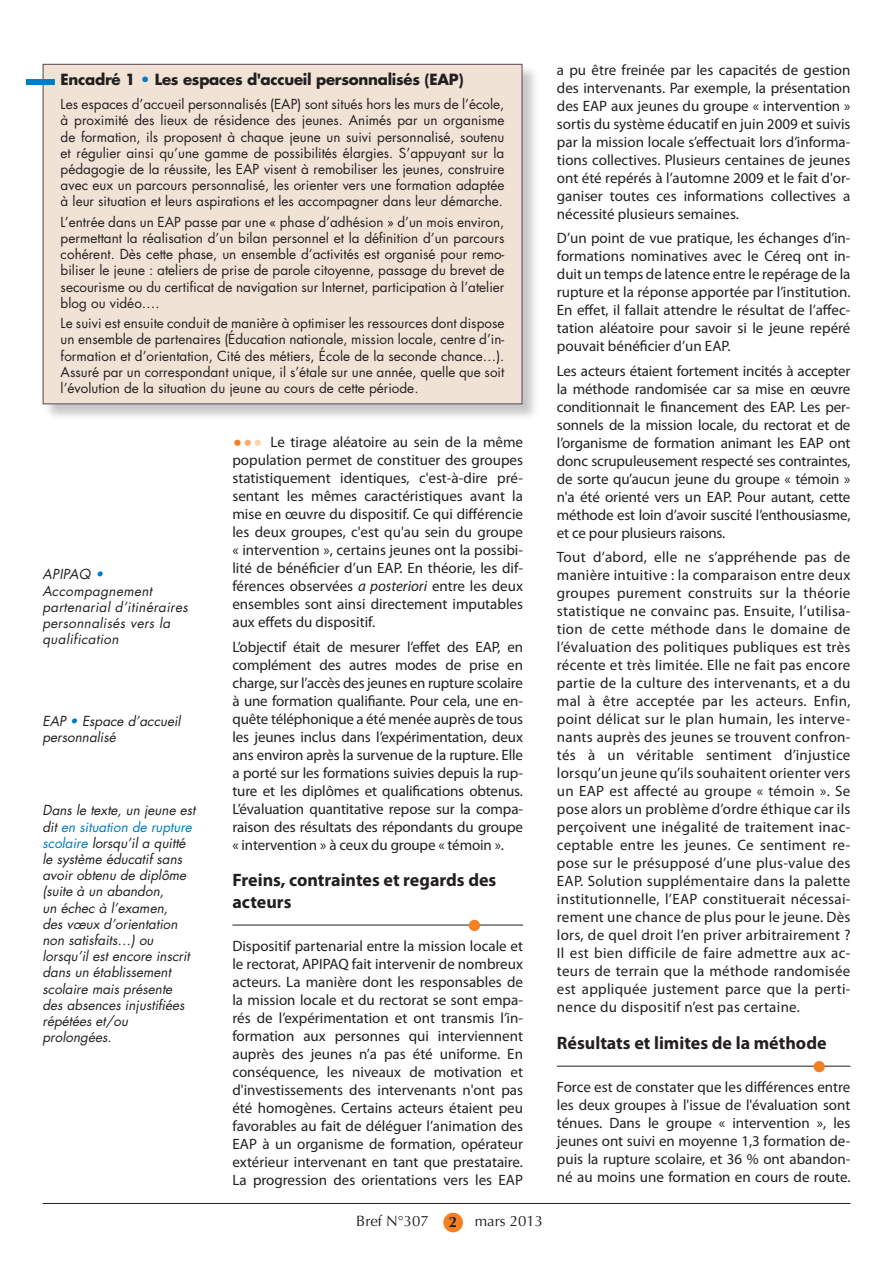
<style>
.page{position:relative;width:893px;height:1263px;background:#fff}
.page>*{position:absolute;margin:0;border:0;box-sizing:border-box;transform-origin:0 0}
.INTERTITRES{font:700 18px/21.6px "Myriad Pro";color:#231f20}
.t1{font:300 16.5px "Futura";color:#f48026}
.TEXTE{font:15px/18px "Myriad Pro";color:#231f20;text-align:justify}
.TITREENCADRE{font:700 15px "Futura";letter-spacing:-.02em;color:#231f20}
.t2{font:15px "Optima";color:#231f20}
.t3{font:700 15px "Optima";color:#231f20}
.TEXTEENCADRE{font:13.5px/16.2px "Futura";color:#231f20;text-align:justify}
.ENCARTS{font:italic 13.5px/16.2px "Futura";color:#231f20}
.ENCARTS-2{font:italic 13.5px/16.2px "Futura";letter-spacing:.025em;color:#231f20}
.s1{color:#007cc2}
.s2{font-style:italic}
.s3{color:#faae74}
.s4{color:#fdd4b2}
</style>
<div class="page">
<hr style="left:43px;top:1203px;width:807px;height:1px;background:#231f20">
<div style="left:443px;top:1213px;width:20px;height:19px;background:#f48026;border-radius:50%"></div>
<hr style="left:232px;top:925px;width:291px;height:1px;background:#231f20">
<hr style="left:557px;top:1066px;width:293px;height:1px;background:#231f20">
<div style="left:814px;top:1061px;width:11px;height:11px;background:#f48026;border-radius:50%"></div>
<div style="left:43px;top:65px;width:497px;height:356px;background:#231f20;opacity:.25"></div>
<div style="left:43px;top:64px;width:479px;height:340px;background:#f1e2d6"></div>
<div style="left:469px;top:920px;width:11px;height:11px;background:#f48026;border-radius:50%"></div>
<div style="left:26px;top:79px;width:29px;height:6px;background:#007cc2"></div>
<p class="TITREENCADRE" style="left:61px;top:69px;width:405px">Encadré 1 <span class="s1">•</span> Les espaces d'accueil personnalisés (EAP)</p>
<p class="TEXTEENCADRE" style="left:61px;top:96px;width:445px">Les espaces d’accueil personnalisés (EAP) sont situés hors les murs de l’école, à proximité des lieux de résidence des jeunes. Animés par un organisme de formation, ils proposent à chaque jeune un suivi personnalisé, soutenu et régulier ainsi qu’une gamme de possibilités élargies. S’appuyant sur la pédagogie de la réussite, les EAP visent à remobiliser les jeunes, construire avec eux un parcours personnalisé, les orienter vers une formation adaptée à leur situation et leurs aspirations et les accompagner dans leur démarche.</p>
<p class="TEXTEENCADRE" style="left:61px;top:214px;width:445px">L’entrée dans un EAP passe par une « phase d’adhésion » d’un mois environ, permettant la réalisation d’un bilan personnel et la définition d’un parcours cohérent. Dès cette phase, un ensemble d’activités est organisé pour remo&shy;biliser le jeune : ateliers de prise de parole citoyenne, passage du brevet de secourisme ou du certificat de navigation sur Internet, participation à l’atelier blog ou vidéo….</p>
<p class="TEXTEENCADRE" style="left:61px;top:315px;width:445px">Le suivi est ensuite conduit de manière à optimiser les ressources dont dispose un ensemble de partenaires (Éducation nationale, mission locale, centre d’in&shy;formation et d’orientation, Cité des métiers, École de la seconde chance…).<br>Assuré par un correspondant unique, il s’étale sur une année, quelle que soit l’évolution de la situation du jeune au cours de cette période.</p>
<p class="ENCARTS-2" style="left:43px;top:566px;width:147px">APIPAQ <span class="s1">•<br></span>Accompagnement partenarial d’itinéraires personnalisés vers la qualification</p>
<p class="ENCARTS" style="left:43px;top:713px;width:140px">EAP <span class="s1">•</span> Espace d’accueil personnalisé</p>
<p class="ENCARTS" style="left:43px;top:802px;width:154px">Dans le texte, un jeune est dit <span class="s1">en situation de rupture scolaire</span> lorsqu’il a quitté le système éducatif sans avoir obtenu de diplôme (suite à un abandon,<br>un échec à l’examen,<br>des vœux d’orientation non satisfaits…) ou lorsqu’il est encore inscrit dans un établissement scolaire mais présente des absences injustifiées répétées et/ou prolongées.</p>
<p class="TEXTE" style="left:232px;top:433px;width:292px;text-indent:38px">Le tirage aléatoire au sein de la même population permet de constituer des groupes statistiquement identiques, c'est-à-dire pré&shy;sentant les mêmes caractéristiques avant la mise en œuvre du dispositif. Ce qui différencie les deux groupes, c'est qu'au sein du groupe « intervention », certains jeunes ont la possibi&shy;lité de bénéficier d’un EAP. En théorie, les dif&shy;férences observées <span class="s2">a posteriori</span> entre les deux ensembles sont ainsi directement imputables aux effets du dispositif.</p>
<p class="TEXTE" style="left:232px;top:637px;width:292px">L’objectif était de mesurer l’effet des EAP, en complément des autres modes de prise en charge, sur l’accès des jeunes en rupture scolaire à une formation qualifiante. Pour cela, une en&shy;quête téléphonique a été menée auprès de tous les jeunes inclus dans l’expérimentation, deux ans environ après la survenue de la rupture. Elle a porté sur les formations suivies depuis la rup&shy;ture et les diplômes et qualifications obtenus.<br>L’évaluation quantitative repose sur la compa&shy;raison des résultats des répondants du groupe « intervention » à ceux du groupe « témoin ».</p>
<p class="INTERTITRES" style="left:232px;top:869px;width:265px">Freins, contraintes et regards des acteurs</p>
<p class="TEXTE" style="left:232px;top:937px;width:292px">Dispositif partenarial entre la mission locale et le rectorat, APIPAQ fait intervenir de nombreux acteurs. La manière dont les responsables de la mission locale et du rectorat se sont empa&shy;rés de l’expérimentation et ont transmis l’in&shy;formation aux personnes qui interviennent auprès des jeunes n’a pas été uniforme. En conséquence, les niveaux de motivation et d'investissements des intervenants n'ont pas été homogènes. Certains acteurs étaient peu favorables au fait de déléguer l’animation des EAP à un organisme de formation, opérateur extérieur intervenant en tant que prestataire.<br>La progression des orientations vers les EAP</p>
<p class="t1" style="left:232px;top:432px;width:32px">•<span class="s3">•</span><span class="s4">•</span></p>
<p class="t2" style="left:356px;top:1212px;width:74px">Bref N°307</p>
<p class="t2" style="left:475px;top:1212px;width:70px">mars 2013</p>
<p class="t3" style="left:449px;top:1213px;width:10px">2</p>
<p class="TEXTE" style="left:557px;top:61px;width:295px">a pu être freinée par les capacités de gestion des intervenants. Par exemple, la présentation des EAP aux jeunes du groupe « intervention » sortis du système éducatif en juin 2009 et suivis par la mission locale s’effectuait lors d’informa&shy;tions collectives. Plusieurs centaines de jeunes ont été repérés à l’automne 2009 et le fait d'or&shy;ganiser toutes ces informations collectives a nécessité plusieurs semaines.</p>
<p class="TEXTE" style="left:557px;top:229px;width:295px">D’un point de vue pratique, les échanges d’in&shy;formations nominatives avec le Céreq ont in&shy;duit un temps de latence entre le repérage de la rupture et la réponse apportée par l’institution.<br>En effet, il fallait attendre le résultat de l’affec&shy;tation aléatoire pour savoir si le jeune repéré pouvait bénéficier d’un EAP.</p>
<p class="TEXTE" style="left:557px;top:362px;width:295px">Les acteurs étaient fortement incités à accepter la méthode randomisée car sa mise en œuvre conditionnait le financement des EAP. Les per&shy;sonnels de la mission locale, du rectorat et de l’organisme de formation animant les EAP ont donc scrupuleusement respecté ses contraintes, de sorte qu’aucun jeune du groupe « témoin » n'a été orienté vers un EAP. Pour autant, cette méthode est loin d’avoir suscité l’enthousiasme, et ce pour plusieurs raisons.</p>
<p class="TEXTE" style="left:557px;top:548px;width:295px">Tout d’abord, elle ne s’appréhende pas de manière intuitive : la comparaison entre deux groupes purement construits sur la théorie statistique ne convainc pas. Ensuite, l’utilisa&shy;tion de cette méthode dans le domaine de l’évaluation des politiques publiques est très récente et très limitée. Elle ne fait pas encore partie de la culture des intervenants, et a du mal à être acceptée par les acteurs. Enfin, point délicat sur le plan humain, les interve&shy;nants auprès des jeunes se trouvent confron&shy;tés à un véritable sentiment d’injustice lorsqu’un jeune qu’ils souhaitent orienter vers un EAP est affecté au groupe « témoin ». Se pose alors un problème d’ordre éthique car ils perçoivent une inégalité de traitement inac&shy;ceptable entre les jeunes. Ce sentiment re&shy;pose sur le présupposé d’une plus-value des EAP. Solution supplémentaire dans la palette institutionnelle, l’EAP constituerait nécessai&shy;rement une chance de plus pour le jeune. Dès lors, de quel droit l’en priver arbitrairement ?<br>Il est bien difficile de faire admettre aux ac&shy;teurs de terrain que la méthode randomisée est appliquée justement parce que la perti&shy;nence du dispositif n’est pas certaine.</p>
<p class="INTERTITRES" style="left:557px;top:1031px;width:271px">Résultats et limites de la méthode</p>
<p class="TEXTE" style="left:557px;top:1078px;width:295px">Force est de constater que les différences entre les deux groupes à l'issue de l'évaluation sont ténues. Dans le groupe « intervention », les jeunes ont suivi en moyenne 1,3 formation de&shy;puis la rupture scolaire, et 36 % ont abandon&shy;né au moins une formation en cours de route.</p>
</div>
